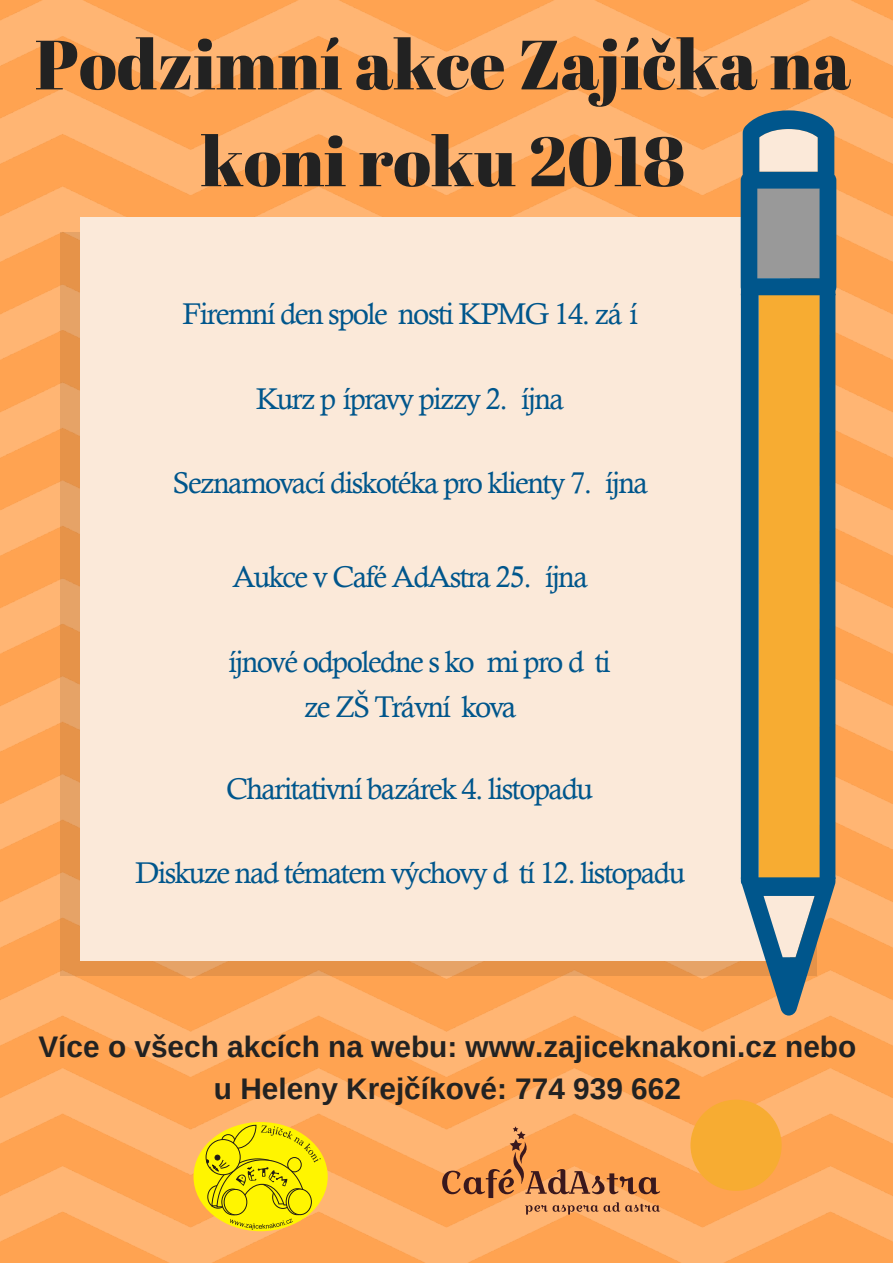
<style>
.page{position:relative;width:893px;height:1263px;background:#fff}
.page>*{position:absolute;margin:0;border:0;box-sizing:border-box;transform-origin:0 0}
.t1{font:69.53px/96.8px "Abril Fatface";color:#222;text-align:center}
.t2{font:30px/45.2px "Calisto";letter-spacing:-.05em;color:#00568c}
.t3{font:700 29.78px/41.6px "Arimo";color:#222;text-align:center}
</style>
<div class="page">
<img style="left:0;top:0;width:893px;height:1263px">
<img style="left:60px;top:232px;width:681px;height:744px">
<div style="left:80px;top:217px;width:709px;height:744px;background:#fbe9d9"></div>
<svg style="left:741px;top:110px;width:95px;height:905px;background:#908c69"></svg>
<div style="left:690px;top:1100px;width:92px;height:91px;background:#f7ac32;border-radius:50%"></div>
<svg style="left:442px;top:1126px;width:218px;height:88px;background:#e69857"></svg>
<div style="left:194px;top:1122px;width:134px;height:109px;background:#fff500;border-radius:50%"></div>
<svg style="left:272px;top:1185px;width:21px;height:24px"></svg>
<svg style="left:222px;top:1189px;width:22px;height:26px"></svg>
<div style="left:224px;top:1189px;width:23px;height:26px;background:#fff500;border:1px solid #1f1a17;border-radius:50%"></div>
<svg style="left:286px;top:1188px;width:23px;height:27px"></svg>
<svg style="left:288px;top:1189px;width:24px;height:26px"></svg>
<svg style="left:230px;top:1218px;width:63px;height:12px"></svg>
<svg style="left:206px;top:1125px;width:115px;height:82px"></svg>
<h1 class="t1" style="left:35px;top:14px;width:817px">Podzimní akce Zajíčka na koni roku 2018</h1>
<p class="t2" style="left:183px;top:294px;width:457px">Firemní den spole nosti KPMG 14. zá í</p>
<p class="t2" style="left:256px;top:378px;width:310px">Kurz p ípravy pizzy 2. íjna</p>
<p class="t2" style="left:173px;top:462px;width:477px">Seznamovací diskotéka pro klienty 7. íjna</p>
<p class="t2" style="left:233px;top:557px;width:357px">Aukce v Café AdAstra 25. íjna</p>
<p class="t2" style="left:304px;top:642px;width:308px;text-indent:-76px">íjnové odpoledne s ko mi pro d ti ze ZŠ Trávní kova</p>
<p class="t2" style="left:226px;top:769px;width:368px">Charitativní bazárek 4. listopadu</p>
<p class="t2" style="left:135px;top:853px;width:552px">Diskuze nad tématem výchovy d tí 12. listopadu</p>
<p class="t3" style="left:38px;top:1028px;width:819px">Více o všech akcích na webu: www.zajiceknakoni.cz nebo u Heleny Krejčíkové: 774 939 662</p>
</div>
